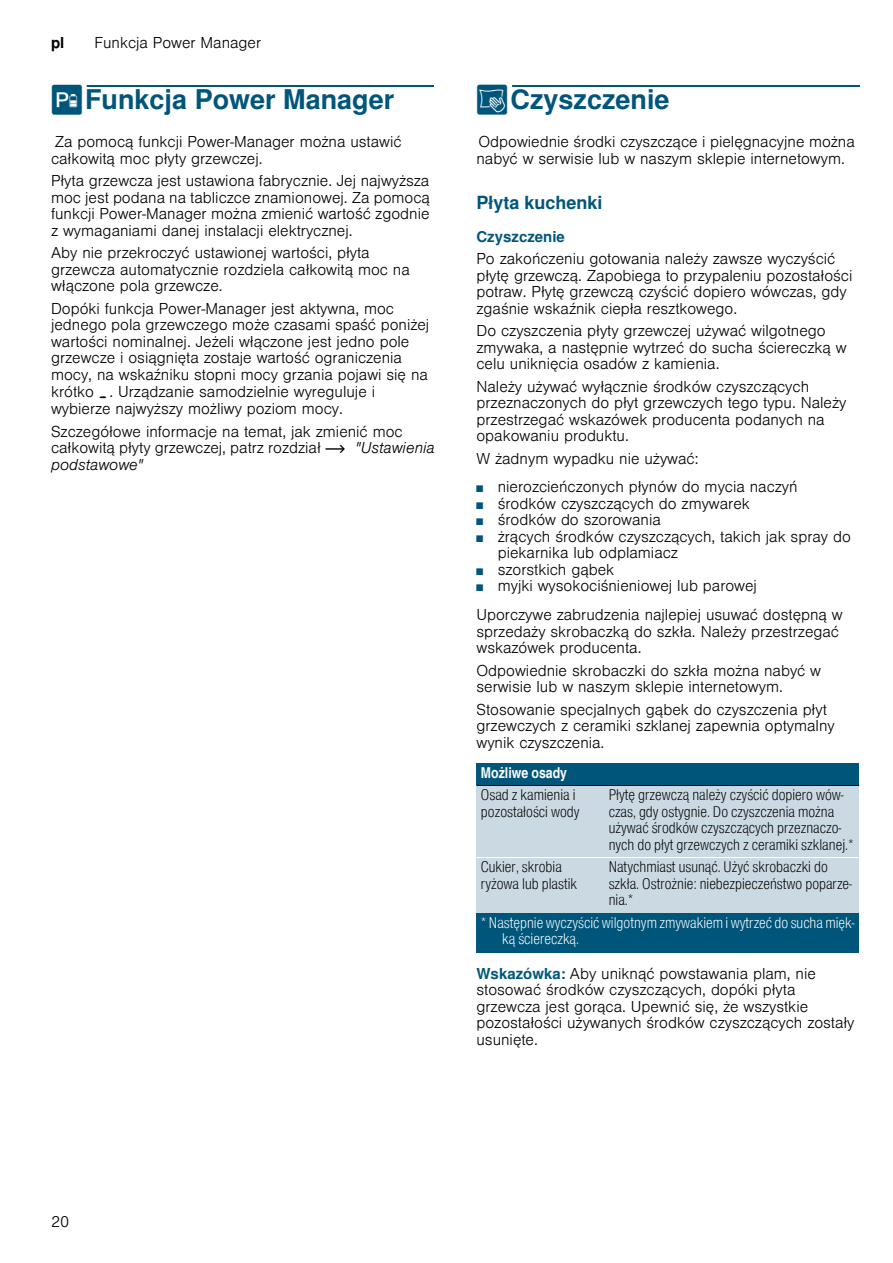
<style>
.page{position:relative;width:893px;height:1263px;background:#fff}
.page>*{position:absolute;margin:0;border:0;box-sizing:border-box;transform-origin:0 0}
.t1{font:700 27px "Nimbus San L";color:#00567a}
.t2{font:700 18px "Nimbus San L";color:#00567a}
.t3{font:300 15px/16.5px "Nimbus San L";color:#000}
.t4{font:15px/16.5px "Nimbus San L Lig Con";color:#000}
.t5{font:15px/16.5px "Nimbus San L Lig Con";color:#fff}
.t6{font:15px "Nimbus San L Bol Con";color:#fff}
.t7{font:700 15px "Nimbus San L";color:#00567a}
.t8{font:700 15px "Nimbus San L";color:#000}
.s1{font-family:"BSH Symb PG2";font-weight:400}
.s2{font-family:"BSH Symb All";font-weight:400;font-size:16.5px}
.s3{font-family:"BSH Symb PH1";font-weight:400}
.s4{font-style:italic}
.s5{font-size:9px;color:#00567a}
.s6{font-weight:700;color:#00567a}
</style>
<div class="page">
<div style="left:87px;top:85px;width:347px;height:2px;border:1px solid #00567a"></div>
<div style="left:512px;top:85px;width:347px;height:2px;border:1px solid #00567a"></div>
<div style="left:476px;top:763px;width:383px;height:22px;background:#00567a"></div>
<div style="left:476px;top:785px;width:128px;height:72px;background:#cbd9e3"></div>
<div style="left:604px;top:785px;width:255px;height:72px;background:#cbd9e3"></div>
<div style="left:476px;top:857px;width:128px;height:56px;background:#cbd9e3"></div>
<div style="left:604px;top:857px;width:255px;height:56px;background:#cbd9e3"></div>
<div style="left:476px;top:913px;width:383px;height:39px;background:#00567a"></div>
<hr style="left:476px;top:785px;width:383px;height:1px;background:#000">
<hr style="left:476px;top:857px;width:383px;height:1px;background:#fff">
<p class="t8" style="left:51px;top:34px;width:15px">pl</p>
<p class="t3" style="left:94px;top:33px;width:168px">Funkcja Power Manager</p>
<h1 class="t1" style="left:51px;top:83px;width:345px"><span class="s1">h</span>Funkcja Power Manager</h1>
<p class="t3" style="left:51px;top:132px;width:352px">Za pomocą funkcji Power-Manager można ustawić całkowitą moc płyty grzewczej.</p>
<p class="t3" style="left:51px;top:171px;width:380px;text-align:justify">Płyta grzewcza jest ustawiona fabrycznie. Jej najwyższa moc jest podana na tabliczce znamionowej. Za pomocą funkcji Power-Manager można zmienić wartość zgodnie z wymaganiami danej instalacji elektrycznej.</p>
<p class="t3" style="left:51px;top:243px;width:360px">Aby nie przekroczyć ustawionej wartości, płyta grzewcza automatycznie rozdziela całkowitą moc na włączone pola grzewcze.</p>
<p class="t3" style="left:51px;top:299px;width:380px">Dopóki funkcja Power-Manager jest aktywna, moc jednego pola grzewczego może czasami spaść poniżej wartości nominalnej. Jeżeli włączone jest jedno pole grzewcze i osiągnięta zostaje wartość ograniczenia mocy, na wskaźniku stopni mocy grzania pojawi się na krótko <span class="s2">¬</span>. Urządzanie samodzielnie wyreguluje i wybierze najwyższy możliwy poziom mocy.</p>
<p class="t3" style="left:51px;top:422px;width:385px">Szczegółowe informacje na temat, jak zmienić moc całkowitą płyty grzewczej, patrz rozdział <span class="s3">~</span> <span class="s4">"Ustawienia podstawowe"</span></p>
<h1 class="t1" style="left:476px;top:83px;width:195px"><span class="s1">D</span>Czyszczenie</h1>
<p class="t3" style="left:476px;top:132px;width:380px">Odpowiednie środki czyszczące i pielęgnacyjne można nabyć w serwisie lub w naszym sklepie internetowym.</p>
<p class="t2" style="left:476px;top:192px;width:128px">Płyta kuchenki</p>
<p class="t7" style="left:476px;top:227px;width:90px">Czyszczenie</p>
<p class="t3" style="left:476px;top:249px;width:377px">Po zakończeniu gotowania należy zawsze wyczyścić płytę grzewczą. Zapobiega to przypaleniu pozostałości potraw. Płytę grzewczą czyścić dopiero wówczas, gdy zgaśnie wskaźnik ciepła resztkowego.</p>
<p class="t3" style="left:476px;top:321px;width:371px">Do czyszczenia płyty grzewczej używać wilgotnego zmywaka, a następnie wytrzeć do sucha ściereczką w celu uniknięcia osadów z kamienia.</p>
<p class="t3" style="left:476px;top:377px;width:371px">Należy używać wyłącznie środków czyszczących przeznaczonych do płyt grzewczych tego typu. Należy przestrzegać wskazówek producenta podanych na opakowaniu produktu.</p>
<p class="t3" style="left:476px;top:449px;width:223px">W żadnym wypadku nie używać:</p>
<p class="t3" style="left:476px;top:477px;width:323px"><span class="s5">■</span> nierozcieńczonych płynów do mycia naczyń</p>
<p class="t3" style="left:476px;top:494px;width:275px"><span class="s5">■</span> środków czyszczących do zmywarek</p>
<p class="t3" style="left:476px;top:510px;width:186px"><span class="s5">■</span> środków do szorowania</p>
<p class="t3" style="left:497px;top:527px;width:354px;text-indent:-21px"><span class="s5">■</span> żrących środków czyszczących, takich jak spray do piekarnika lub odplamiacz</p>
<p class="t3" style="left:476px;top:560px;width:139px"><span class="s5">■</span> szorstkich gąbek</p>
<p class="t3" style="left:476px;top:570px;width:368px;line-height:28.5px"><span class="s5">■</span> myjki wysokociśnieniowej lub parowej<br>Uporczywe zabrudzenia najlepiej usuwać dostępną w</p>
<p class="t3" style="left:476px;top:621px;width:364px">sprzedaży skrobaczką do szkła. Należy przestrzegać wskazówek producenta.</p>
<p class="t3" style="left:476px;top:660px;width:346px">Odpowiednie skrobaczki do szkła można nabyć w serwisie lub w naszym sklepie internetowym.</p>
<p class="t3" style="left:476px;top:699px;width:360px">Stosowanie specjalnych gąbek do czyszczenia płyt grzewczych z ceramiki szklanej zapewnia optymalny wynik czyszczenia.</p>
<p class="t6" style="left:481px;top:763px;width:88px">Możliwe osady</p>
<p class="t4" style="left:481px;top:786px;width:100px">Osad z kamienia i pozostałości wody</p>
<p class="t4" style="left:608px;top:786px;width:246px">Płytę grzewczą należy czyścić dopiero wów&shy;czas, gdy ostygnie. Do czyszczenia można używać środków czyszczących przeznaczo&shy;nych do płyt grzewczych z ceramiki szklanej.*</p>
<p class="t4" style="left:481px;top:858px;width:98px">Cukier, skrobia ryżowa lub plastik</p>
<p class="t4" style="left:608px;top:858px;width:245px">Natychmiast usunąć. Użyć skrobaczki do szkła. Ostrożnie: niebezpieczeństwo poparze&shy;nia.*</p>
<p class="t5" style="left:502px;top:913px;width:354px;text-indent:-21px">* Następnie wyczyścić wilgotnym zmywakiem i wytrzeć do sucha mięk&shy;ką ściereczką.</p>
<p class="t3" style="left:476px;top:963px;width:379px"><span class="s6">Wskazówka:</span> Aby uniknąć powstawania plam, nie stosować środków czyszczących, dopóki płyta grzewcza jest gorąca. Upewnić się, że wszystkie pozostałości używanych środków czyszczących zostały usunięte.</p>
<p class="t3" style="left:51px;top:1212px;width:20px">20</p>
</div>
